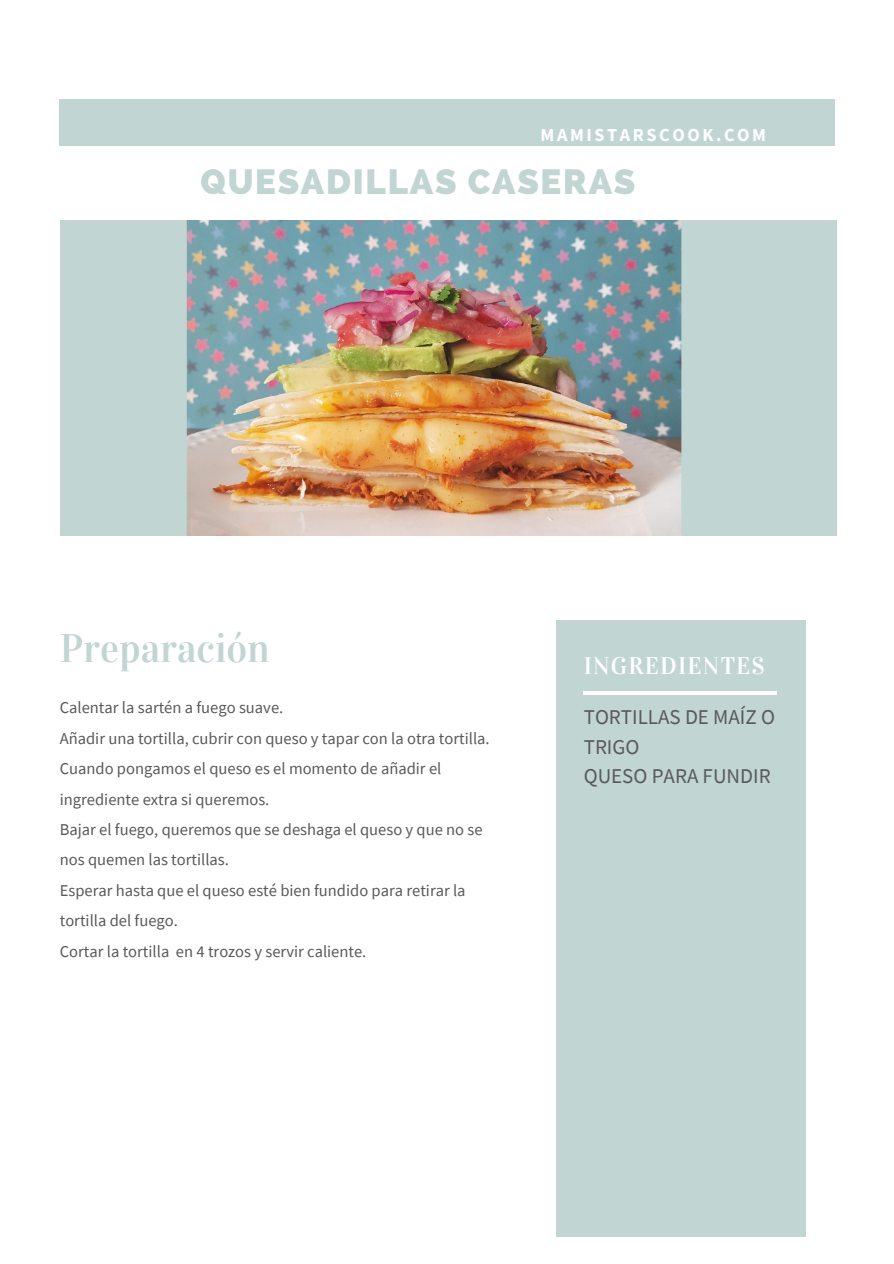
<style>
.page{position:relative;width:894px;height:1264px;background:#fff}
.page>*{position:absolute;margin:0;border:0;box-sizing:border-box;transform-origin:0 0}
.t1{font:39.75px "Vidaloka";color:#c1d5d3}
.t2{font:800 34.8px "Raleway";letter-spacing:.05em;color:#c1d5d3}
.t3{font:24px "Vidaloka";letter-spacing:.05em;color:#fff}
.t4{font:21px/29.2px "Source Sans Pro";color:#595959}
.t5{font:700 18.15px "Source Sans Pro";letter-spacing:.14em;color:#fff}
.t6{font:16.5px/30.5px "Source Sans Pro";color:#595959}
</style>
<div class="page">
<div style="left:60px;top:99px;width:774px;height:47px;background:#c1d5d3"></div>
<img style="left:61px;top:220px;width:774px;height:315px">
<div style="left:556px;top:620px;width:249px;height:616px;background:#c1d5d3"></div>
<hr style="left:583px;top:691px;width:194px;height:3px;background:#fff">
<p class="t5" style="left:540px;top:123px;width:227px">MAMISTARSCOOK.COM</p>
<h2 class="t2" style="left:200px;top:161px;width:436px">QUESADILLAS CASERAS</h2>
<h1 class="t1" style="left:60px;top:625px;width:211px">Preparación</h1>
<p class="t6" style="left:60px;top:692px;width:431px">Calentar la sartén a fuego suave.<br>Añadir una tortilla, cubrir con queso y tapar con la otra tortilla.<br>Cuando pongamos el queso es el momento de añadir el ingrediente extra si queremos.<br>Bajar el fuego, queremos que se deshaga el queso y que no se nos quemen las tortillas.<br>Esperar hasta que el queso esté bien fundido para retirar la tortilla del fuego.<br>Cortar la tortilla en 4 trozos y servir caliente.</p>
<h3 class="t3" style="left:583px;top:651px;width:182px">INGREDIENTES</h3>
<p class="t4" style="left:583px;top:702px;width:193px">TORTILLAS DE MAÍZ O<br>TRIGO<br>QUESO PARA FUNDIR</p>
</div>
